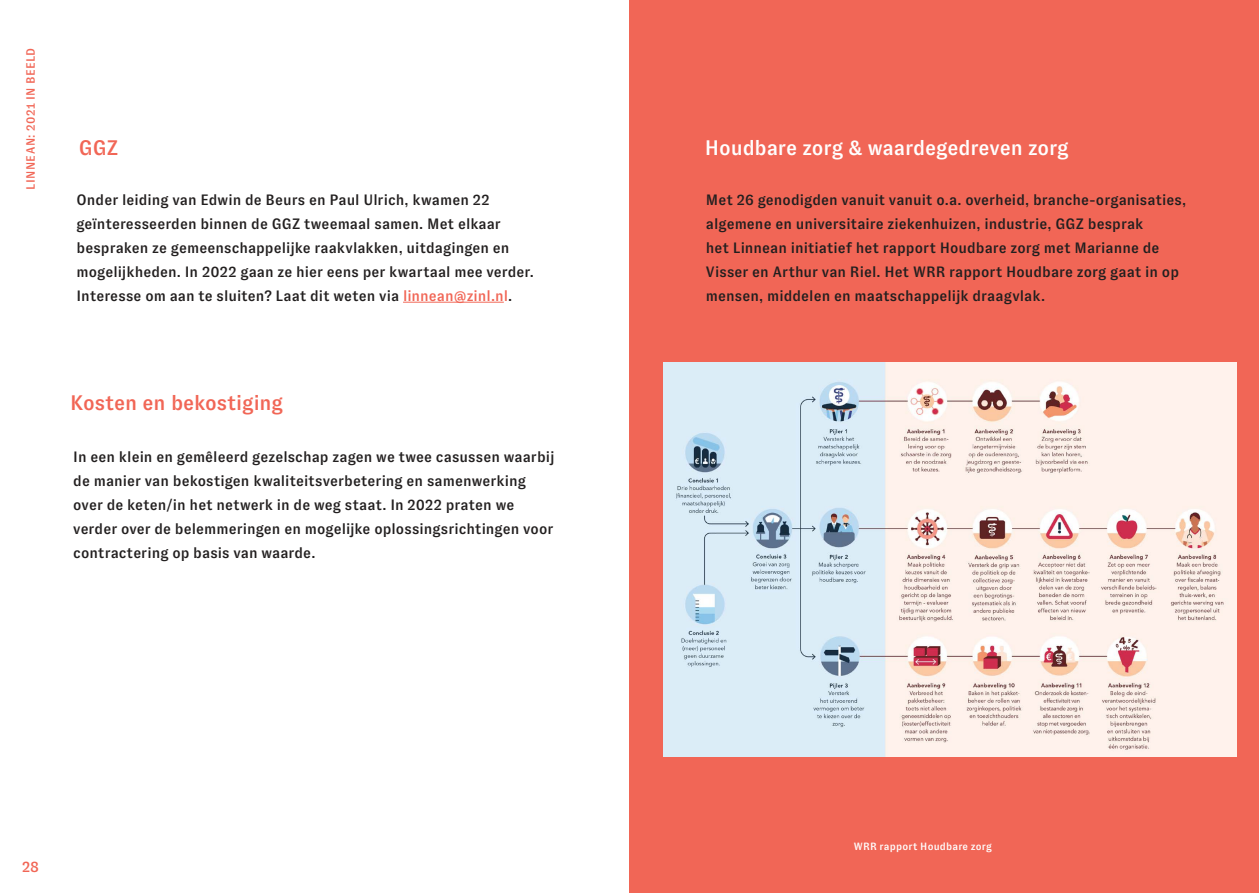
<style>
.page{position:relative;width:1259px;height:893px;background:#fff}
.page>*{position:absolute;margin:0;border:0;box-sizing:border-box;transform-origin:0 0}
.t1{font:500 21px "GT Zirkon";letter-spacing:-.005em;color:#fff}
.t2{font:500 21px "GT Zirkon";letter-spacing:-.005em;color:#f16656}
.t3{font:500 15px/24px "GT Zirkon";letter-spacing:.005em;color:#221f1f}
.t4{font:500 15px "GT Zirkon";color:#f16656}
.t5{font:500 12px "GT Zirkon";letter-spacing:.035em;color:#f16656}
.t6{font:500 10.5px "GT Zirkon";letter-spacing:.02em;color:#fff}
.s1{color:#f16656}
</style>
<div class="page">
<div style="left:629px;top:0;width:630px;height:893px;background:#f16656"></div>
<hr style="left:403px;top:302px;width:101px;height:1px;background:#f16656">
<img style="left:663px;top:362px;width:573px;height:395px">
<p class="t5" style="left:24px;top:190px;width:143px;rotate:-90deg">LINNEAN: 2021 IN BEELD</p>
<h1 class="t2" style="left:79px;top:136px;width:41px">GGZ</h1>
<h1 class="t1" style="left:705px;top:136px;width:365px">Houdbare zorg &amp; waardegedreven zorg</h1>
<p class="t3" style="left:76px;top:188px;width:459px">Onder leiding van Edwin de Beurs en Paul Ulrich, kwamen 22 geïnteresseerden binnen de GGZ tweemaal samen. Met elkaar bespraken ze gemeenschappelijke raakvlakken, uitdagingen en mogelijkheden. In 2022 gaan ze hier eens per kwartaal mee verder.<br>Interesse om aan te sluiten? Laat dit weten via <span class="s1">linnean@zinl.nl</span>.</p>
<p class="t3" style="left:706px;top:188px;width:482px">Met 26 genodigden vanuit vanuit o.a. overheid, branche-organisaties, algemene en universitaire ziekenhuizen, industrie, GGZ besprak<br>het Linnean initiatief het rapport Houdbare zorg met Marianne de Visser en Arthur van Riel. Het WRR rapport Houdbare zorg gaat in op mensen, middelen en maatschappelijk draagvlak.</p>
<h1 class="t2" style="left:70px;top:391px;width:214px">Kosten en bekostiging</h1>
<p class="t3" style="left:73px;top:445px;width:483px">In een klein en gemêleerd gezelschap zagen we twee casussen waarbij de manier van bekostigen kwaliteitsverbetering en samenwerking over de keten/in het netwerk in de weg staat. In 2022 praten we verder over de belemmeringen en mogelijke oplossingsrichtingen voor contractering op basis van waarde.</p>
<p class="t4" style="left:22px;top:859px;width:19px">28</p>
<p class="t6" style="left:854px;top:840px;width:140px">WRR rapport Houdbare zorg</p>
</div>
